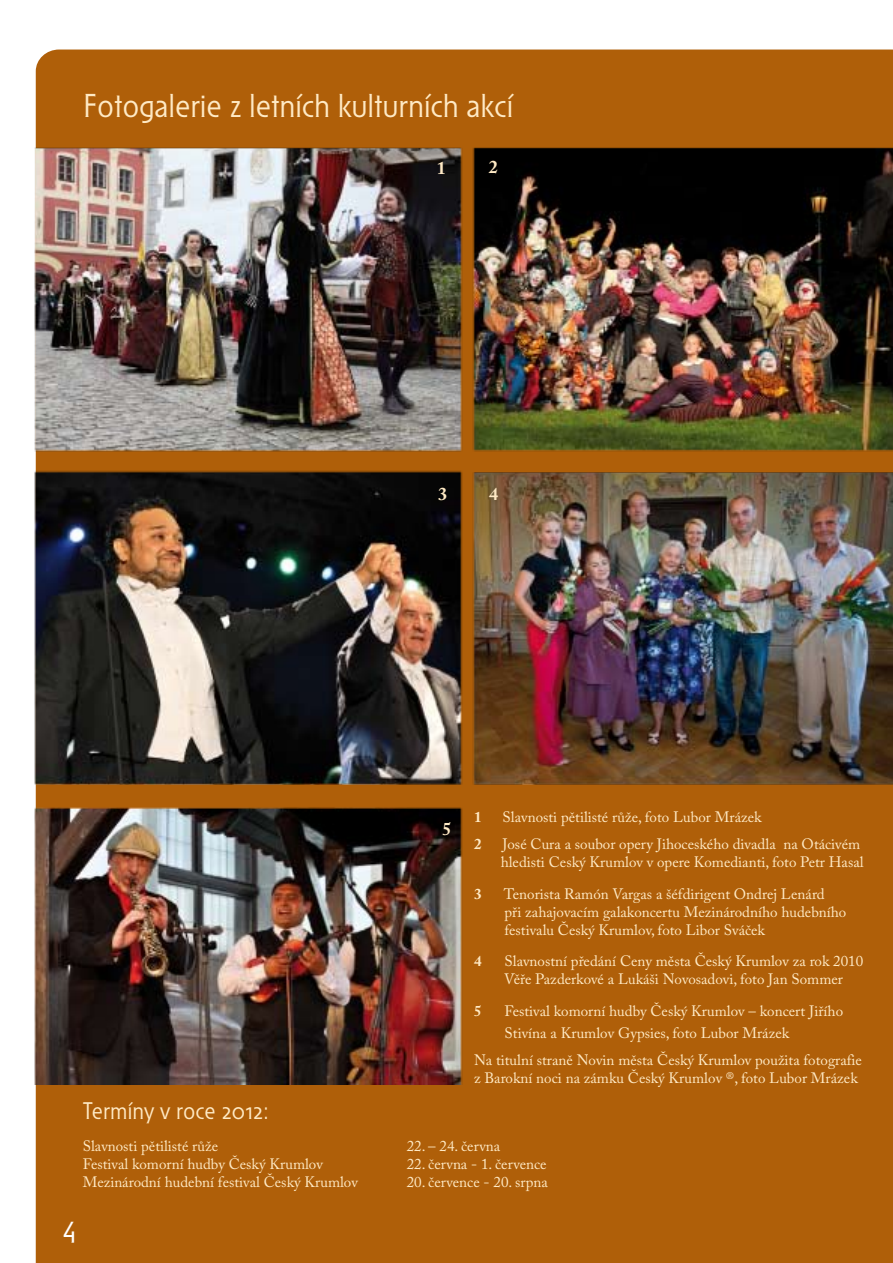
<style>
.page{position:relative;width:893px;height:1263px;background:#fff}
.page>*{position:absolute;margin:0;border:0;box-sizing:border-box;transform-origin:0 0}
.t1{font:33px "Solpera OSF";letter-spacing:-.005em;color:#ffeac5}
.t2{font:31.5px "Solpera OSF";color:#fff}
.t3{font:24px "Solpera OSF";color:#ffeac5}
.t4{font:700 18px "Adobe Caslon Pro";color:#ffeac5}
.t5{font:15px/18px "Adobe Caslon Pro";color:#ffeac5}
.t6{font:700 15px "Adobe Caslon Pro";color:#ffeac5}
</style>
<div class="page">
<div style="left:36px;top:50px;width:857px;height:1213px;background:#af5f09"></div>
<img style="left:34px;top:139px;width:859px;height:945px">
<h1 class="t1" style="left:83px;top:87px;width:432px">Fotogalerie z letních kulturních akcí</h1>
<p class="t4" style="left:437px;top:157px;width:10px">1</p>
<p class="t4" style="left:489px;top:157px;width:10px">2</p>
<p class="t4" style="left:438px;top:483px;width:10px">3</p>
<p class="t4" style="left:489px;top:483px;width:10px">4</p>
<p class="t4" style="left:442px;top:818px;width:10px">5</p>
<p class="t6" style="left:474px;top:808px;width:9px">1</p>
<p class="t5" style="left:502px;top:808px;width:261px">Slavnosti pětilisté růže, foto Lubor Mrázek</p>
<p class="t6" style="left:474px;top:835px;width:9px">2</p>
<p class="t5" style="left:501px;top:835px;width:364px">José Cura a soubor opery Jihoceského divadla na Otácivém hledisti Ceský Krumlov v opere Komedianti, foto Petr Hasal</p>
<p class="t6" style="left:474px;top:885px;width:9px">3</p>
<p class="t5" style="left:504px;top:884px;width:344px">Tenorista Ramón Vargas a šéfdirigent Ondrej Lenárd<br>při zahajovacím galakoncertu Mezinárodního hudebního festivalu Český Krumlov, foto Libor Sváček</p>
<p class="t6" style="left:474px;top:952px;width:9px">4</p>
<p class="t5" style="left:504px;top:952px;width:360px">Slavnostní předání Ceny města Český Krumlov za rok 2010<br>Věře Pazderkové a Lukáši Novosadovi, foto Jan Sommer</p>
<p class="t6" style="left:474px;top:1002px;width:9px">5</p>
<p class="t5" style="left:504px;top:999px;width:340px;line-height:22.5px">Festival komorní hudby Český Krumlov – koncert Jiřího<br>Stivína a Krumlov Gypsies, foto Lubor Mrázek</p>
<p class="t5" style="left:474px;top:1051px;width:389px">Na titulní straně Novin města Český Krumlov použita fotografie z Barokní noci na zámku Český Krumlov ®, foto Lubor Mrázek</p>
<h3 class="t3" style="left:83px;top:1097px;width:187px">Termíny v roce 2012:</h3>
<p class="t5" style="left:83px;top:1136px;width:137px">Slavnosti pětilisté růže</p>
<p class="t5" style="left:407px;top:1136px;width:95px">22. – 24. června</p>
<p class="t5" style="left:83px;top:1154px;width:242px">Festival komorní hudby Český Krumlov</p>
<p class="t5" style="left:407px;top:1154px;width:142px">22. června - 1. července</p>
<p class="t5" style="left:83px;top:1172px;width:277px">Mezinárodní hudební festival Český Krumlov</p>
<p class="t5" style="left:407px;top:1172px;width:143px">20. července - 20. srpna</p>
<h2 class="t2" style="left:63px;top:1208px;width:15px">4</h2>
</div>
